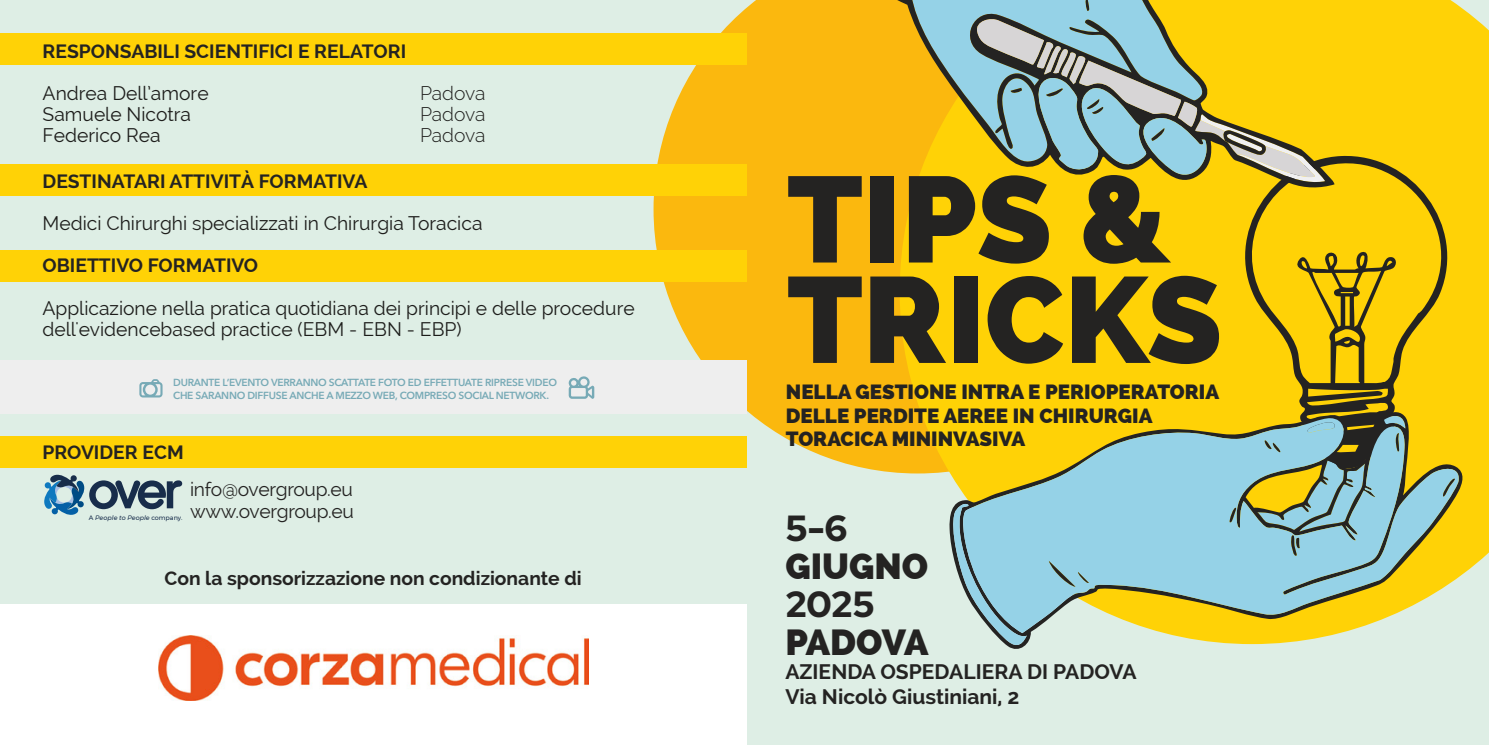
<style>
.page{position:relative;width:1489px;height:745px;background:#fff}
.page>*{position:absolute;margin:0;border:0;box-sizing:border-box;transform-origin:0 0}
.t1{font:800 121.62px "Raleway";color:#242322}
.t2{font:800 36.23px "Raleway";color:#242322}
.t3{font:900 36.23px "Red Hat Display";color:#242322}
.t4{font:700 21px/24.5px "Raleway";color:#242322}
.t5{font:800 20.47px/23.4px "Raleway";color:#242322}
.t6{font:19.25px/21px "Raleway";color:#1d1d1b}
.t7{font:700 19.25px "Raleway";color:#242322}
.t8{font:19.25px "Raleway";letter-spacing:-.015em;color:#242322}
.t9{font:300 19.25px/21px "Raleway";letter-spacing:-.01em;color:#1d1d1b;text-align:justify}
.t10{font:600 10.15px/13px "Avenir Next LT Pro";letter-spacing:-.025em;color:rgb(0 102 126/.5)}
.t11{font:italic 6.48px "Montserrat";color:#182d4b}
.s1{font-style:normal}
</style>
<div class="page">
<div style="left:0;top:0;width:1488px;height:744px;background:#deeee5"></div>
<svg style="left:653px;top:0;width:246px;height:473px;fill:#fbb80e"></svg>
<svg style="left:899px;top:0;width:589px;height:573px;fill:#ffd206"></svg>
<svg style="left:1223px;top:136px;width:252px;height:333px;fill:#ffd206"></svg>
<svg style="left:949px;top:410px;width:516px;height:239px"></svg>
<svg style="left:962px;top:417px;width:498px;height:215px;fill:#95d2e7"></svg>
<svg style="left:949px;top:501px;width:77px;height:146px"></svg>
<svg style="left:1306px;top:422px;width:29px;height:12px"></svg>
<svg style="left:1442px;top:476px;width:13px;height:21px"></svg>
<svg style="left:1383px;top:413px;width:22px;height:38px"></svg>
<svg style="left:1228px;top:505px;width:8px;height:17px"></svg>
<svg style="left:1257px;top:460px;width:107px;height:98px"></svg>
<svg style="left:1048px;top:560px;width:40px;height:26px"></svg>
<svg style="left:1261px;top:435px;width:20px;height:18px"></svg>
<svg style="left:810px;top:0;width:524px;height:190px;fill:#fbb80e"></svg>
<svg style="left:974px;top:0;width:375px;height:185px"></svg>
<div style="left:0;top:33px;width:746px;height:32px;background:#ffd206"></div>
<div style="left:0;top:164px;width:746px;height:32px;background:#ffd206"></div>
<div style="left:0;top:250px;width:746px;height:32px;background:#ffd206"></div>
<div style="left:0;top:360px;width:746px;height:53px;background:#eee"></div>
<svg style="left:139px;top:379px;width:23px;height:18px"></svg>
<svg style="left:568px;top:376px;width:26px;height:22px"></svg>
<div style="left:0;top:436px;width:746px;height:31px;background:#ffd206"></div>
<svg style="left:44px;top:474px;width:138px;height:41px"></svg>
<div style="left:0;top:604px;width:746px;height:140px;background:#fff"></div>
<img style="left:158px;top:635px;width:430px;height:65px">
<p class="t7" style="left:43px;top:40px;width:365px">RESPONSABILI SCIENTIFICI E RELATORI</p>
<p class="t6" style="left:43px;top:82px;width:167px">Andrea Dell’amore<br>Samuele Nicotra<br>Federico Rea</p>
<p class="t7" style="left:42px;top:170px;width:326px">DESTINATARI ATTIVITÀ FORMATIVA</p>
<p class="t6" style="left:42px;top:213px;width:441px">Medici Chirurghi specializzati in Chirurgia Toracica</p>
<p class="t7" style="left:42px;top:254px;width:217px">OBIETTIVO FORMATIVO</p>
<p class="t6" style="left:42px;top:297px;width:593px">Applicazione nella pratica quotidiana dei principi e delle procedure dell'evidencebased practice (EBM - EBN - EBP)</p>
<p class="t10" style="left:173px;top:375px;width:385px">DURANTE L’EVENTO VERRANNO SCATTATE FOTO ED EFFETTUATE RIPRESE VIDEO<br>CHE SARANNO DIFFUSE ANCHE A MEZZO WEB, COMPRESO SOCIAL NETWORK.</p>
<p class="t9" style="left:420px;top:82px;width:67px">Padova Padova Padova</p>
<p class="t7" style="left:42px;top:441px;width:143px">PROVIDER ECM</p>
<p class="t8" style="left:190px;top:477px;width:164px">info@overgroup.eu</p>
<p class="t11" style="left:89px;top:512px;width:95px"><span class="s1">A</span> People to People <span class="s1">company.</span></p>
<p class="t8" style="left:190px;top:500px;width:165px">www.overgroup.eu</p>
<p class="t7" style="left:165px;top:566px;width:418px">Con la sponsorizzazione non condizionante di</p>
<h1 class="t1" style="left:787px;top:149px;width:385px">TIPS &amp;</h1>
<h1 class="t1" style="left:787px;top:249px;width:436px">TRICKS</h1>
<p class="t5" style="left:785px;top:380px;width:435px">NELLA GESTIONE INTRA E PERIOPERATORIA</p>
<p class="t5" style="left:785px;top:403px;width:368px">DELLE PERDITE AEREE IN CHIRURGIA<br>TORACICA MININVASIVA</p>
<h2 class="t3" style="left:785px;top:504px;width:64px">5-6</h2>
<h2 class="t2" style="left:785px;top:545px;width:144px">GIUGNO</h2>
<h2 class="t3" style="left:785px;top:580px;width:91px">2025</h2>
<h2 class="t2" style="left:785px;top:620px;width:145px">PADOVA</h2>
<p class="t4" style="left:785px;top:659px;width:353px">AZIENDA OSPEDALIERA DI PADOVA<br>Via Nicolò Giustiniani, 2</p>
</div>
